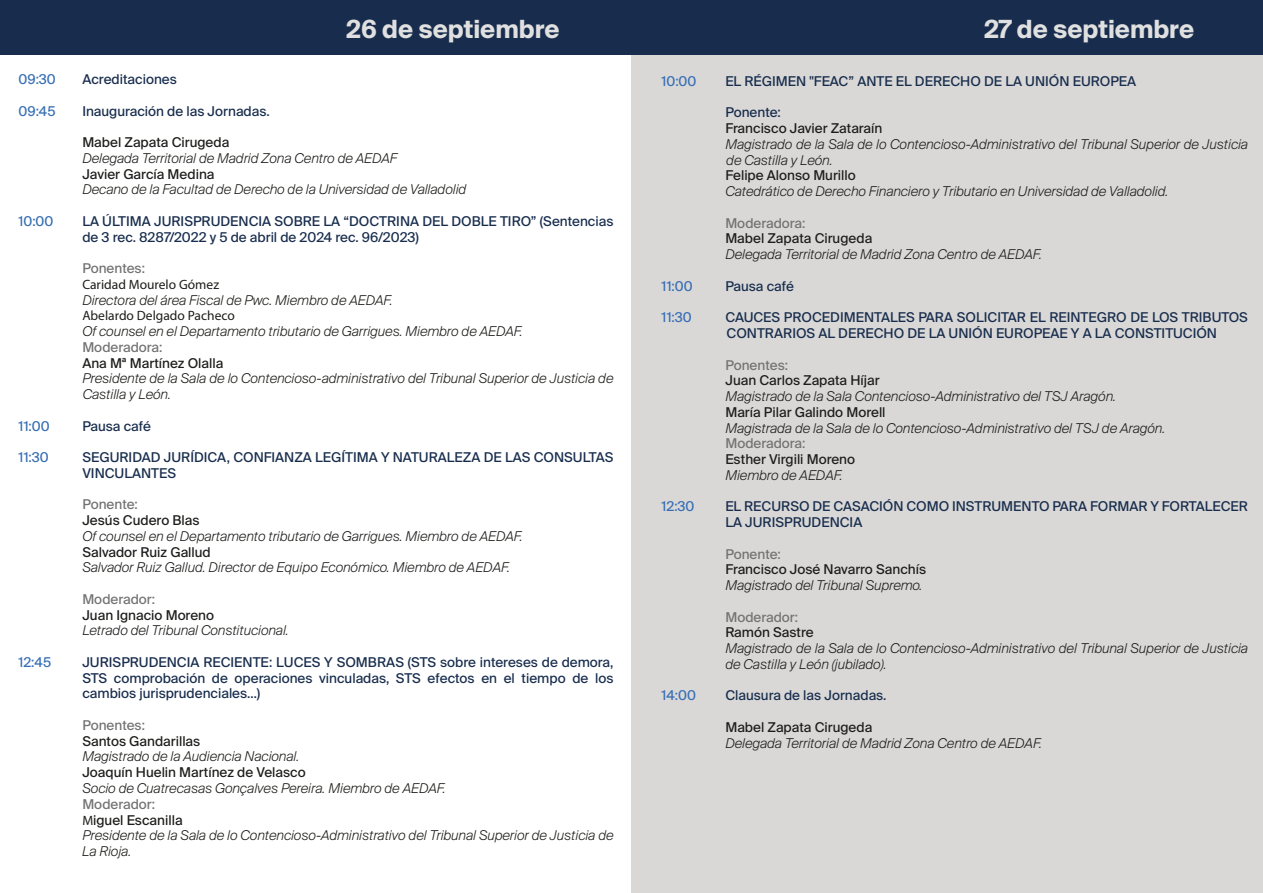
<style>
.page{position:relative;width:1263px;height:893px;background:#fff}
.page>*{position:absolute;margin:0;border:0;box-sizing:border-box;transform-origin:0 0}
.t1{font:700 25.05px "Suisse Intl";color:#e0e0e0}
.t2{font:italic 300 13.5px/15.8px "Suisse Intl";color:#1d1d1b}
.t3{font:13.5px/15.8px "Suisse Intl";color:#182d4d}
.t4{font:13.5px "Suisse Intl";color:#1d1d1b}
.t5{font:13.5px "Suisse Intl";color:#727272}
.t6{font:13.5px "Suisse Intl";color:#376eb4}
.t7{font:13.5px "Myriad Pro";color:#1d1d1b}
.s1{font-weight:400;font-style:normal;color:#727272}
.s2{font-family:"Myriad Pro";font-weight:400;font-style:normal}
.s3{font-weight:400;font-style:normal}
</style>
<div class="page">
<div style="left:631px;top:16px;width:632px;height:877px;background:#d9d8d7"></div>
<div style="left:0;top:0;width:1263px;height:54px;background:#182d4d"></div>
<h1 class="t1" style="left:346px;top:15px;width:215px">26 de septiembre</h1>
<p class="t6" style="left:19px;top:71px;width:39px">09:30</p>
<p class="t3" style="left:82px;top:72px;width:96px">Acreditaciones</p>
<p class="t6" style="left:19px;top:103px;width:38px">09:45</p>
<p class="t3" style="left:82px;top:103px;width:189px">Inauguración de las Jornadas.</p>
<p class="t4" style="left:82px;top:134px;width:148px">Mabel Zapata Cirugeda</p>
<p class="t2" style="left:82px;top:150px;width:316px">Delegada Territorial de Madrid Zona Centro de AEDAF</p>
<p class="t4" style="left:82px;top:166px;width:134px">Javier García Medina</p>
<p class="t2" style="left:82px;top:182px;width:385px">Decano de la Facultad de Derecho de la Universidad de Valladolid</p>
<p class="t6" style="left:19px;top:213px;width:36px">10:00</p>
<p class="t3" style="left:82px;top:213px;width:533px">LA ÚLTIMA JURISPRUDENCIA SOBRE LA “DOCTRINA DEL DOBLE TIRO” (Sentencias de 3 rec. 8287/2022 y 5 de abril de 2024 rec. 96/2023)</p>
<p class="t5" style="left:82px;top:260px;width:64px">Ponentes:</p>
<p class="t7" style="left:82px;top:276px;width:138px">Caridad Mourelo Gómez</p>
<p class="t2" style="left:82px;top:292px;width:312px">Directora del área Fiscal de Pwc. Miembro de AEDAF.</p>
<p class="t7" style="left:82px;top:308px;width:154px">Abelardo Delgado Pacheco</p>
<p class="t2" style="left:82px;top:324px;width:442px">Of counsel en el Departamento tributario de Garrigues. Miembro de AEDAF.</p>
<p class="t5" style="left:82px;top:339px;width:82px">Moderadora:</p>
<p class="t4" style="left:82px;top:355px;width:142px">Ana Mª Martínez Olalla</p>
<p class="t2" style="left:82px;top:371px;width:533px">Presidente de la Sala de lo Contencioso-administrativo del Tribunal Superior de Justicia de<br>Castilla y León.</p>
<p class="t6" style="left:19px;top:418px;width:33px">11:00</p>
<p class="t3" style="left:82px;top:418px;width:70px">Pausa café</p>
<p class="t6" style="left:19px;top:450px;width:32px">11:30</p>
<p class="t3" style="left:82px;top:450px;width:533px">SEGURIDAD JURÍDICA, CONFIANZA LEGÍTIMA Y NATURALEZA DE LAS CONSULTAS<br>VINCULANTES</p>
<p class="t5" style="left:82px;top:497px;width:57px">Ponente:</p>
<p class="t4" style="left:82px;top:513px;width:119px">Jesús Cudero Blas</p>
<p class="t2" style="left:82px;top:528px;width:442px">Of counsel en el Departamento tributario de Garrigues. Miembro de AEDAF.</p>
<p class="t4" style="left:82px;top:544px;width:130px">Salvador Ruiz Gallud</p>
<p class="t2" style="left:82px;top:560px;width:429px">Salvador Ruiz Gallud. Director de Equipo Económico. Miembro de AEDAF.</p>
<p class="t5" style="left:82px;top:591px;width:74px">Moderador:</p>
<p class="t4" style="left:82px;top:607px;width:133px">Juan Ignacio Moreno</p>
<p class="t2" style="left:82px;top:623px;width:208px">Letrado del Tribunal Constitucional.</p>
<p class="t6" style="left:19px;top:654px;width:34px">12:45</p>
<p class="t3" style="left:82px;top:654px;width:533px;text-align:justify">JURISPRUDENCIA RECIENTE: LUCES Y SOMBRAS (STS sobre intereses de demora, STS comprobación de operaciones vinculadas, STS efectos en el tiempo de los cambios jurisprudenciales…)</p>
<p class="t5" style="left:82px;top:717px;width:64px">Ponentes:</p>
<p class="t4" style="left:82px;top:733px;width:119px">Santos Gandarillas</p>
<p class="t2" style="left:82px;top:749px;width:218px">Magistrado de la Audiencia Nacional.</p>
<p class="t4" style="left:82px;top:765px;width:225px">Joaquín Huelin Martínez de Velasco</p>
<p class="t2" style="left:82px;top:780px;width:365px">Socio de Cuatrecasas Gonçalves Pereira. Miembro de AEDAF.</p>
<p class="t2" style="left:82px;top:796px;width:533px"><span class="s1">Moderador:<br></span><span class="s2">M</span><span class="s3">iguel Escanilla<br></span>Presidente de la Sala de lo Contencioso-Administrativo del Tribunal Superior de Justicia de La Rioja.</p>
<h1 class="t1" style="left:984px;top:15px;width:212px">27 de septiembre</h1>
<p class="t6" style="left:661px;top:73px;width:36px">10:00</p>
<p class="t3" style="left:725px;top:73px;width:412px">EL RÉGIMEN "FEAC” ANTE EL DERECHO DE LA UNIÓN EUROPEA</p>
<p class="t3" style="left:725px;top:105px;width:57px">Ponente:</p>
<p class="t4" style="left:725px;top:121px;width:159px">Francisco Javier Zataraín</p>
<p class="t2" style="left:725px;top:136px;width:524px">Magistrado de la Sala de lo Contencioso-Administrativo del Tribunal Superior de Justicia de Castilla y León.</p>
<p class="t4" style="left:725px;top:168px;width:132px">Felipe Alonso Murillo</p>
<p class="t2" style="left:725px;top:184px;width:444px">Catedrático de Derecho Financiero y Tributario en Universidad de Valladolid.</p>
<p class="t5" style="left:725px;top:215px;width:82px">Moderadora:</p>
<p class="t4" style="left:725px;top:231px;width:148px">Mabel Zapata Cirugeda</p>
<p class="t2" style="left:725px;top:247px;width:318px">Delegada Territorial de Madrid Zona Centro de AEDAF.</p>
<p class="t6" style="left:661px;top:278px;width:33px">11:00</p>
<p class="t3" style="left:725px;top:278px;width:70px">Pausa café</p>
<p class="t6" style="left:661px;top:310px;width:32px">11:30</p>
<p class="t3" style="left:725px;top:310px;width:524px">CAUCES PROCEDIMENTALES PARA SOLICITAR EL REINTEGRO DE LOS TRIBUTOS<br>CONTRARIOS AL DERECHO DE LA UNIÓN EUROPEAE Y A LA CONSTITUCIÓN</p>
<p class="t5" style="left:725px;top:357px;width:64px">Ponentes:</p>
<p class="t4" style="left:725px;top:373px;width:156px">Juan Carlos Zapata Híjar</p>
<p class="t2" style="left:725px;top:388px;width:392px">Magistrado de la Sala Contencioso-Administrativo del TSJ Aragón.</p>
<p class="t4" style="left:725px;top:404px;width:162px">María Pilar Galindo Morell</p>
<p class="t2" style="left:725px;top:420px;width:441px">Magistrada de la Sala de lo Contencioso-Administrativo del TSJ de Aragón.</p>
<p class="t5" style="left:725px;top:436px;width:82px">Moderadora:</p>
<p class="t4" style="left:725px;top:451px;width:131px">Esther Virgili Moreno</p>
<p class="t2" style="left:725px;top:467px;width:119px">Miembro de AEDAF.</p>
<p class="t6" style="left:661px;top:499px;width:34px">12:30</p>
<p class="t3" style="left:725px;top:499px;width:524px">EL RECURSO DE CASACIÓN COMO INSTRUMENTO PARA FORMAR Y FORTALECER<br>LA JURISPRUDENCIA</p>
<p class="t5" style="left:725px;top:546px;width:57px">Ponente:</p>
<p class="t4" style="left:725px;top:562px;width:202px">Francisco José Navarro Sanchís</p>
<p class="t2" style="left:725px;top:577px;width:199px">Magistrado del Tribunal Supremo.</p>
<p class="t5" style="left:725px;top:609px;width:74px">Moderador:</p>
<p class="t4" style="left:725px;top:625px;width:90px">Ramón Sastre</p>
<p class="t2" style="left:725px;top:640px;width:524px">Magistrado de la Sala de lo Contencioso-Administrativo del Tribunal Superior de Justicia de Castilla y León (jubilado).</p>
<p class="t6" style="left:661px;top:688px;width:36px">14:00</p>
<p class="t3" style="left:725px;top:688px;width:163px">Clausura de las Jornadas.</p>
<p class="t4" style="left:725px;top:719px;width:148px">Mabel Zapata Cirugeda</p>
<p class="t2" style="left:725px;top:735px;width:318px">Delegada Territorial de Madrid Zona Centro de AEDAF.</p>
</div>
